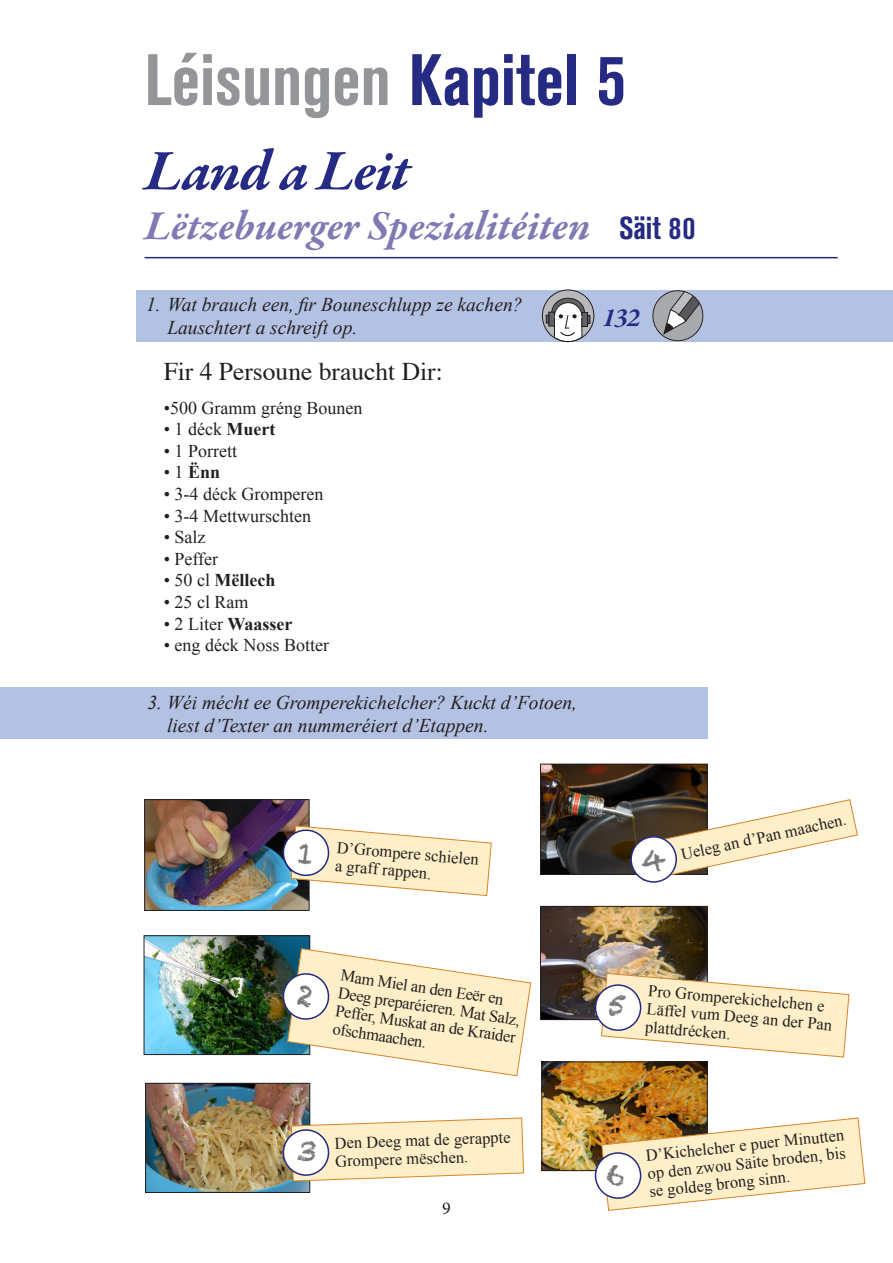
<style>
.page{position:relative;width:893px;height:1263px;background:#fff}
.page>*{position:absolute;margin:0;border:0;box-sizing:border-box;transform-origin:0 0}
.t1{font:700 condensed 72px "Akzidenz Grotesk BE";color:#939598}
.t2{font:italic 700 58.5px "Garamond Premr Pro";letter-spacing:-.02em;color:#252a82}
.t3{font:italic 700 42px "Garamond Premr Pro";color:#7f7ab3}
.t4{font:italic 700 27px "Garamond Premr Pro";color:#252a82}
.t5{font:25.5px "Times";color:#231f20}
.t6{font:italic 19.5px "Times New Roman";color:#231f20}
.t7{font:18px "Times New Roman";color:#231f20}
.t8{font:700 18px "Times New Roman";color:#231f20}
.t9{font:18px "Minion Pro";color:#231f20}
.t10{font:16.5px/18px "Times New Roman";color:#231f20}
.s1{color:#252a82}
.s2{font-family:"Akzidenz Grotesk BE";font-style:normal;font-stretch:condensed;font-size:31.5px;color:#252a82}
.s3{font-weight:700}
.s4{font-weight:400}
</style>
<div class="page">
<img style="left:544px;top:1064px;width:161px;height:105px">
<div style="left:542px;top:1062px;width:165px;height:109px;border:1px solid #231f20"></div>
<hr style="left:145px;top:257px;width:693px;height:1px;background:#252a82">
<div style="left:136px;top:290px;width:757px;height:51px;background:#b3c1e2"></div>
<svg style="left:542px;top:289px;width:53px;height:53px"></svg>
<svg style="left:651px;top:290px;width:53px;height:52px"></svg>
<div style="left:0;top:688px;width:707px;height:51px;background:#b3c1e2"></div>
<img style="left:147px;top:801px;width:160px;height:107px">
<div style="left:145px;top:799px;width:164px;height:111px;border:1px solid #231f20"></div>
<img style="left:542px;top:766px;width:163px;height:106px">
<div style="left:540px;top:764px;width:167px;height:110px;border:1px solid #231f20"></div>
<img style="left:146px;top:937px;width:162px;height:116px">
<div style="left:144px;top:935px;width:166px;height:120px;border:1px solid #231f20"></div>
<img style="left:147px;top:1085px;width:161px;height:105px">
<div style="left:145px;top:1083px;width:165px;height:109px;border:1px solid #231f20"></div>
<img style="left:542px;top:908px;width:163px;height:110px">
<div style="left:540px;top:906px;width:167px;height:114px;border:1px solid #231f20"></div>
<svg style="left:631px;top:837px;width:45px;height:45px"></svg>
<div style="left:630px;top:836px;width:47px;height:47px;border:2px solid #252a82;border-radius:50%"></div>
<svg style="left:595px;top:1153px;width:46px;height:45px"></svg>
<div style="left:595px;top:1152px;width:46px;height:47px;border:2px solid #252a82;border-radius:50%"></div>
<svg style="left:280px;top:825px;width:212px;height:71px"></svg>
<svg style="left:279px;top:948px;width:252px;height:128px"></svg>
<svg style="left:281px;top:1117px;width:243px;height:64px"></svg>
<svg style="left:635px;top:799px;width:223px;height:82px"></svg>
<svg style="left:595px;top:973px;width:254px;height:84px"></svg>
<svg style="left:601px;top:1117px;width:264px;height:94px"></svg>
<p class="t1" style="left:145px;top:39px;width:482px">Léisungen <span class="s1">Kapitel 5</span></p>
<p class="t2" style="left:145px;top:135px;width:267px">Land a Leit</p>
<p class="t3" style="left:145px;top:200px;width:552px">Lëtzebuerger Spezialitéiten <span class="s2">Säit 80</span></p>
<p class="t6" style="left:146px;top:291px;width:378px">1. Wat brauch een, fir Bouneschlupp ze kachen?</p>
<p class="t6" style="left:167px;top:314px;width:191px">Lauschtert a schreift op.</p>
<p class="t5" style="left:164px;top:348px;width:281px">Fir 4 Persoune braucht Dir:</p>
<p class="t7" style="left:164px;top:395px;width:200px">•500 Gramm gréng Bounen</p>
<p class="t7" style="left:164px;top:417px;width:113px">• 1 déck <span class="s3">Muert</span></p>
<p class="t7" style="left:164px;top:439px;width:75px">• 1 Porrett</p>
<p class="t8" style="left:164px;top:460px;width:58px"><span class="s4">• 1</span> Ënn</p>
<p class="t7" style="left:164px;top:482px;width:161px">• 3-4 déck Gromperen</p>
<p class="t7" style="left:164px;top:503px;width:149px">• 3-4 Mettwurschten</p>
<p class="t7" style="left:164px;top:525px;width:43px">• Salz</p>
<p class="t7" style="left:164px;top:547px;width:56px">• Peffer</p>
<p class="t8" style="left:164px;top:568px;width:113px"><span class="s4">• 50 cl</span> Mëllech</p>
<p class="t7" style="left:164px;top:590px;width:86px">• 25 cl Ram</p>
<p class="t7" style="left:164px;top:611px;width:130px">• 2 Liter <span class="s3">Waasser</span></p>
<p class="t7" style="left:164px;top:633px;width:167px">• eng déck Noss Botter</p>
<p class="t6" style="left:148px;top:689px;width:431px">3. Wéi mécht ee Gromperekichelcher? Kuckt d’Fotoen,</p>
<p class="t6" style="left:167px;top:712px;width:323px">liest d’Texter an nummeréiert d’Etappen.</p>
<p class="t4" style="left:602px;top:300px;width:40px">132</p>
<p class="t10" style="left:338px;top:838px;width:144px;rotate:5deg">D’Grompere schielen a graff rappen.</p>
<p class="t10" style="left:679px;top:845px;width:170px;rotate:-12deg">Ueleg an d’Pan maachen.</p>
<p class="t10" style="left:341px;top:966px;width:186px;rotate:8deg">Mam Miel an den Eeër en<br>Deeg preparéieren. Mat Salz,<br>Peffer, Muskat an de Kraider ofschmaachen.</p>
<p class="t10" style="left:334px;top:1134px;width:177px;rotate:-2deg">Den Deeg mat de gerappte<br>Grompere mëschen.</p>
<p class="t9" style="left:442px;top:1196px;width:10px">9</p>
<p class="t10" style="left:649px;top:981px;width:188px;rotate:5deg">Pro Gromperekichelchen e<br>Läffel vum Deeg an der Pan plattdrécken.</p>
<p class="t10" style="left:645px;top:1146px;width:201px;text-align:justify;rotate:-6deg">D’Kichelcher e puer Minutten op den zwou Säite broden, bis se goldeg brong sinn.</p>
</div>
